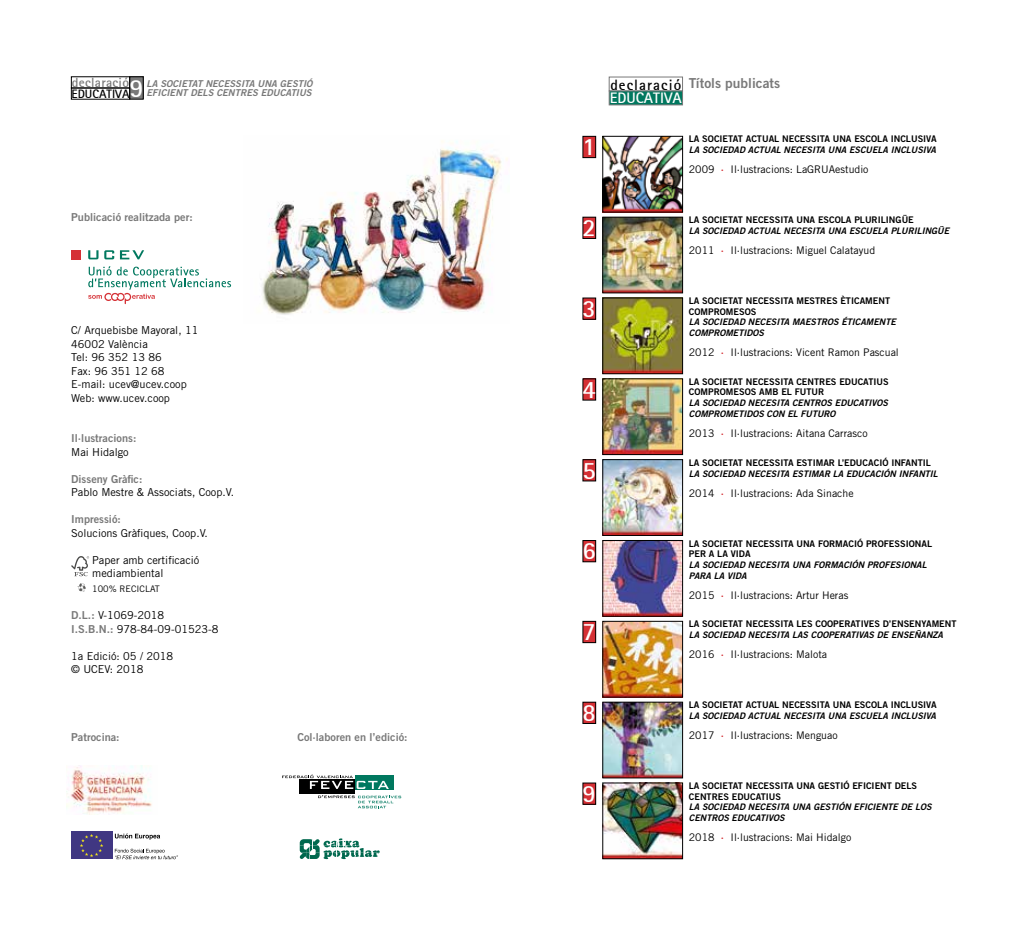
<style>
.page{position:relative;width:1021px;height:936px;background:#fff}
.page>*{position:absolute;margin:0;border:0;box-sizing:border-box;transform-origin:0 0}
.t1{font:700 24.75px "AT Rotis Sans Serif";color:#fff}
.t2{font:700 15.3px "AT Rotis Sans Serif";color:#fff}
.t3{font:700 15px "AT Rotis Sans Serif";letter-spacing:.07em;color:#000}
.t4{font:13.65px "Trade Gothic LT Std Bd 2";color:#797979}
.t5{font:700 13.5px "AT Rotis Sans Serif";letter-spacing:.02em;color:#797979}
.t6{font:700 12.3px "AT Rotis Sans Serif";color:#000}
.t7{font:10.95px/13.5px "Trade Gothic LT Std";color:#000}
.t8{font:10.95px "Trade Gothic LT Std Bd 2";color:#797979}
.t9{font:10.5px "Trade Gothic LT Std";color:#000}
.t10{font:9.45px/9px "Trade Gothic LT Std Bd 2 Obl";color:#797979}
.t11{font:9.15px/10.5px "Trade Gothic LT Std Bd 2";color:#000}
.t12{font:9px/10.9px "Trade Gothic LT Std Bd 2 Obl";color:#000}
.t13{font:9px "Trade Gothic LT Std";color:#000}
.s1{font-size:26.1px;color:#fff}
.s2{font-family:"Trade Gothic LT Std Bd 2";color:#797979}
.s3{font-family:"Trade Gothic LT Std Bd 2";color:#d53035}
</style>
<div class="page">
<img style="left:262px;top:141px;width:246px;height:174px">
<div style="left:130px;top:77px;width:13px;height:22px;background:#797979"></div>
<div style="left:71px;top:250px;width:10px;height:10px;background:#d53035"></div>
<svg style="left:88px;top:250px;width:10px;height:9px"></svg>
<svg style="left:104px;top:250px;width:10px;height:9px"></svg>
<svg style="left:120px;top:250px;width:24px;height:9px"></svg>
<svg style="left:71px;top:556px;width:18px;height:20px"></svg>
<svg style="left:78px;top:583px;width:7px;height:8px"></svg>
<svg style="left:355px;top:775px;width:38px;height:15px"></svg>
<div style="left:299px;top:779px;width:56px;height:15px;background:#000"></div>
<svg style="left:282px;top:774px;width:107px;height:14px"></svg>
<svg style="left:318px;top:795px;width:83px;height:13px"></svg>
<svg style="left:115px;top:848px;width:63px;height:11px"></svg>
<svg style="left:115px;top:833px;width:45px;height:6px"></svg>
<div style="left:71px;top:831px;width:41px;height:28px;background:#403782"></div>
<svg style="left:80px;top:834px;width:23px;height:23px"></svg>
<svg style="left:300px;top:838px;width:79px;height:21px"></svg>
<svg style="left:88px;top:266px;width:143px;height:38px"></svg>
<img style="left:67px;top:765px;width:85px;height:49px">
<div style="left:609px;top:77px;width:73px;height:14px;background:#fff;border:1px solid #797979"></div>
<div style="left:609px;top:91px;width:73px;height:14px;background:#00785f;border:1px solid #797979"></div>
<div style="left:583px;top:136px;width:12px;height:22px;background:#d53035"></div>
<div style="left:582px;top:136px;width:14px;height:22px;border:1px solid #000"></div>
<div style="left:583px;top:217px;width:12px;height:21px;background:#d53035"></div>
<div style="left:582px;top:217px;width:14px;height:21px;border:1px solid #000"></div>
<div style="left:583px;top:298px;width:12px;height:21px;background:#d53035"></div>
<div style="left:582px;top:298px;width:14px;height:21px;border:1px solid #000"></div>
<div style="left:583px;top:379px;width:12px;height:21px;background:#d53035"></div>
<div style="left:582px;top:378px;width:14px;height:22px;border:1px solid #000"></div>
<div style="left:583px;top:459px;width:12px;height:22px;background:#d53035"></div>
<div style="left:582px;top:459px;width:14px;height:22px;border:1px solid #000"></div>
<div style="left:583px;top:540px;width:12px;height:21px;background:#d53035"></div>
<div style="left:582px;top:540px;width:14px;height:22px;border:1px solid #000"></div>
<div style="left:583px;top:621px;width:12px;height:21px;background:#d53035"></div>
<div style="left:582px;top:621px;width:14px;height:21px;border:1px solid #000"></div>
<div style="left:583px;top:702px;width:12px;height:21px;background:#d53035"></div>
<div style="left:582px;top:702px;width:14px;height:21px;border:1px solid #000"></div>
<div style="left:583px;top:783px;width:12px;height:21px;background:#d53035"></div>
<div style="left:582px;top:782px;width:14px;height:22px;border:1px solid #000"></div>
<img style="left:604px;top:138px;width:76px;height:72px">
<div style="left:602px;top:136px;width:80px;height:76px;border:1px solid #000"></div>
<img style="left:604px;top:219px;width:76px;height:72px">
<div style="left:602px;top:217px;width:80px;height:76px;border:1px solid #000"></div>
<img style="left:604px;top:300px;width:76px;height:72px">
<div style="left:602px;top:298px;width:80px;height:76px;border:1px solid #000"></div>
<img style="left:604px;top:380px;width:76px;height:73px">
<div style="left:602px;top:378px;width:80px;height:77px;border:1px solid #000"></div>
<img style="left:604px;top:461px;width:76px;height:72px">
<div style="left:602px;top:459px;width:80px;height:76px;border:1px solid #000"></div>
<img style="left:604px;top:542px;width:76px;height:72px">
<img style="left:604px;top:623px;width:76px;height:72px">
<div style="left:602px;top:621px;width:80px;height:76px;border:1px solid #000"></div>
<img style="left:604px;top:704px;width:76px;height:72px">
<div style="left:602px;top:702px;width:80px;height:76px;border:1px solid #000"></div>
<img style="left:604px;top:784px;width:76px;height:72px">
<h3 class="t5" style="left:72px;top:74px;width:59px">declaració</h3>
<h3 class="t4" style="left:688px;top:74px;width:93px">Títols publicats</h3>
<p class="t10" style="left:146px;top:79px;width:167px">LA SOCIETAT NECESSITA UNA GESTIÓ<br>EFICIENT DELS CENTRES EDUCATIUS</p>
<h3 class="t3" style="left:610px;top:75px;width:72px">declaració</h3>
<h2 class="t2" style="left:609px;top:88px;width:73px">EDUCATIVA</h2>
<h3 class="t6" style="left:72px;top:86px;width:73px">EDUCATIVA<span class="s1">9</span></h3>
<p class="t8" style="left:71px;top:210px;width:123px">Publicació realitzada per:</p>
<p class="t7" style="left:71px;top:323px;width:129px">C/ Arquebisbe Mayoral, 11<br>46002 València<br>Tel: 96 352 13 86<br>Fax: 96 351 12 68<br>E-mail: ucev@ucev.coop<br>Web: www.ucev.coop</p>
<p class="t8" style="left:71px;top:431px;width:67px">Il·lustracions:</p>
<p class="t7" style="left:71px;top:445px;width:59px">Mai Hidalgo</p>
<p class="t8" style="left:71px;top:472px;width:73px">Disseny Gràfic:</p>
<p class="t7" style="left:71px;top:485px;width:164px">Pablo Mestre &amp; Associats, Coop.V.</p>
<p class="t8" style="left:71px;top:512px;width:51px">Impressió:</p>
<p class="t7" style="left:71px;top:526px;width:138px">Solucions Gràfiques, Coop.V.</p>
<p class="t7" style="left:92px;top:553px;width:109px">Paper amb certificació mediambiental</p>
<p class="t13" style="left:92px;top:583px;width:69px">100% RECICLAT</p>
<p class="t7" style="left:71px;top:608px;width:149px"><span class="s2">D.L.:</span> V-1069-2018<br><span class="s2">I.S.B.N.:</span> 978-84-09-01523-8</p>
<p class="t7" style="left:71px;top:649px;width:103px">1a Edició: 05 / 2018 © UCEV: 2018</p>
<p class="t8" style="left:71px;top:730px;width:50px">Patrocina:</p>
<p class="t8" style="left:297px;top:730px;width:112px">Col·laboren en l’edició:</p>
<h1 class="t1" style="left:582px;top:131px;width:15px">1</h1>
<h1 class="t1" style="left:582px;top:212px;width:15px">2</h1>
<h1 class="t1" style="left:582px;top:293px;width:15px">3</h1>
<h1 class="t1" style="left:582px;top:373px;width:15px">4</h1>
<h1 class="t1" style="left:582px;top:454px;width:15px">5</h1>
<h1 class="t1" style="left:582px;top:535px;width:15px">6</h1>
<h1 class="t1" style="left:582px;top:616px;width:15px">7</h1>
<h1 class="t1" style="left:582px;top:697px;width:15px">8</h1>
<h1 class="t1" style="left:582px;top:777px;width:15px">9</h1>
<p class="t11" style="left:688px;top:134px;width:249px">LA SOCIETAT ACTUAL NECESSITA UNA ESCOLA INCLUSIVA</p>
<p class="t12" style="left:688px;top:145px;width:249px">LA SOCIEDAD ACTUAL NECESITA UNA ESCUELA INCLUSIVA</p>
<p class="t9" style="left:688px;top:163px;width:181px">2009 <span class="s3">·</span> Il·lustracions: LaGRUAestudio</p>
<p class="t11" style="left:688px;top:214px;width:226px">LA SOCIETAT NECESSITA UNA ESCOLA PLURILINGÜE</p>
<p class="t12" style="left:688px;top:225px;width:262px">LA SOCIEDAD ACTUAL NECESITA UNA ESCUELA PLURILINGÜE</p>
<p class="t9" style="left:688px;top:244px;width:188px">2011 <span class="s3">·</span> Il·lustracions: Miguel Calatayud</p>
<p class="t11" style="left:688px;top:295px;width:203px">LA SOCIETAT NECESSITA MESTRES ÈTICAMENT<br>COMPROMESOS</p>
<p class="t12" style="left:688px;top:316px;width:208px">LA SOCIEDAD NECESITA MAESTROS ÉTICAMENTE<br>COMPROMETIDOS</p>
<p class="t9" style="left:688px;top:346px;width:211px">2012 <span class="s3">·</span> Il·lustracions: Vicent Ramon Pascual</p>
<p class="t11" style="left:688px;top:376px;width:201px">LA SOCIETAT NECESSITA CENTRES EDUCATIUS<br>COMPROMESOS AMB EL FUTUR</p>
<p class="t12" style="left:688px;top:397px;width:200px">LA SOCIEDAD NECESITA CENTROS EDUCATIVOS<br>COMPROMETIDOS CON EL FUTURO</p>
<p class="t9" style="left:688px;top:427px;width:180px">2013 <span class="s3">·</span> Il·lustracions: Aitana Carrasco</p>
<p class="t11" style="left:688px;top:457px;width:244px">LA SOCIETAT NECESSITA ESTIMAR L’EDUCACIÓ INFANTIL</p>
<p class="t12" style="left:688px;top:468px;width:250px">LA SOCIEDAD NECESITA ESTIMAR LA EDUCACIÓN INFANTIL</p>
<p class="t9" style="left:688px;top:486px;width:166px">2014 <span class="s3">·</span> Il·lustracions: Ada Sinache</p>
<p class="t11" style="left:688px;top:538px;width:245px">LA SOCIETAT NECESSITA UNA FORMACIÓ PROFESSIONAL<br>PER A LA VIDA</p>
<p class="t12" style="left:688px;top:559px;width:239px">LA SOCIEDAD NECESITA UNA FORMACIÓN PROFESIONAL<br>PARA LA VIDA</p>
<p class="t9" style="left:688px;top:588px;width:161px">2015 <span class="s3">·</span> Il·lustracions: Artur Heras</p>
<p class="t11" style="left:688px;top:618px;width:269px">LA SOCIETAT NECESSITA LES COOPERATIVES D’ENSENYAMENT</p>
<p class="t12" style="left:688px;top:629px;width:256px">LA SOCIEDAD NECESITA LAS COOPERATIVAS DE ENSEÑANZA</p>
<p class="t9" style="left:688px;top:648px;width:140px">2016 <span class="s3">·</span> Il·lustracions: Malota</p>
<p class="t11" style="left:688px;top:699px;width:249px">LA SOCIETAT ACTUAL NECESSITA UNA ESCOLA INCLUSIVA</p>
<p class="t12" style="left:688px;top:710px;width:249px">LA SOCIEDAD ACTUAL NECESITA UNA ESCUELA INCLUSIVA</p>
<p class="t9" style="left:688px;top:729px;width:150px">2017 <span class="s3">·</span> Il·lustracions: Menguao</p>
<p class="t11" style="left:688px;top:780px;width:230px">LA SOCIETAT NECESSITA UNA GESTIÓ EFICIENT DELS<br>CENTRES EDUCATIUS</p>
<p class="t12" style="left:688px;top:801px;width:244px">LA SOCIEDAD NECESITA UNA GESTIÓN EFICIENTE DE LOS<br>CENTROS EDUCATIVOS</p>
<p class="t9" style="left:688px;top:830px;width:164px">2018 <span class="s3">·</span> Il·lustracions: Mai Hidalgo</p>
</div>
